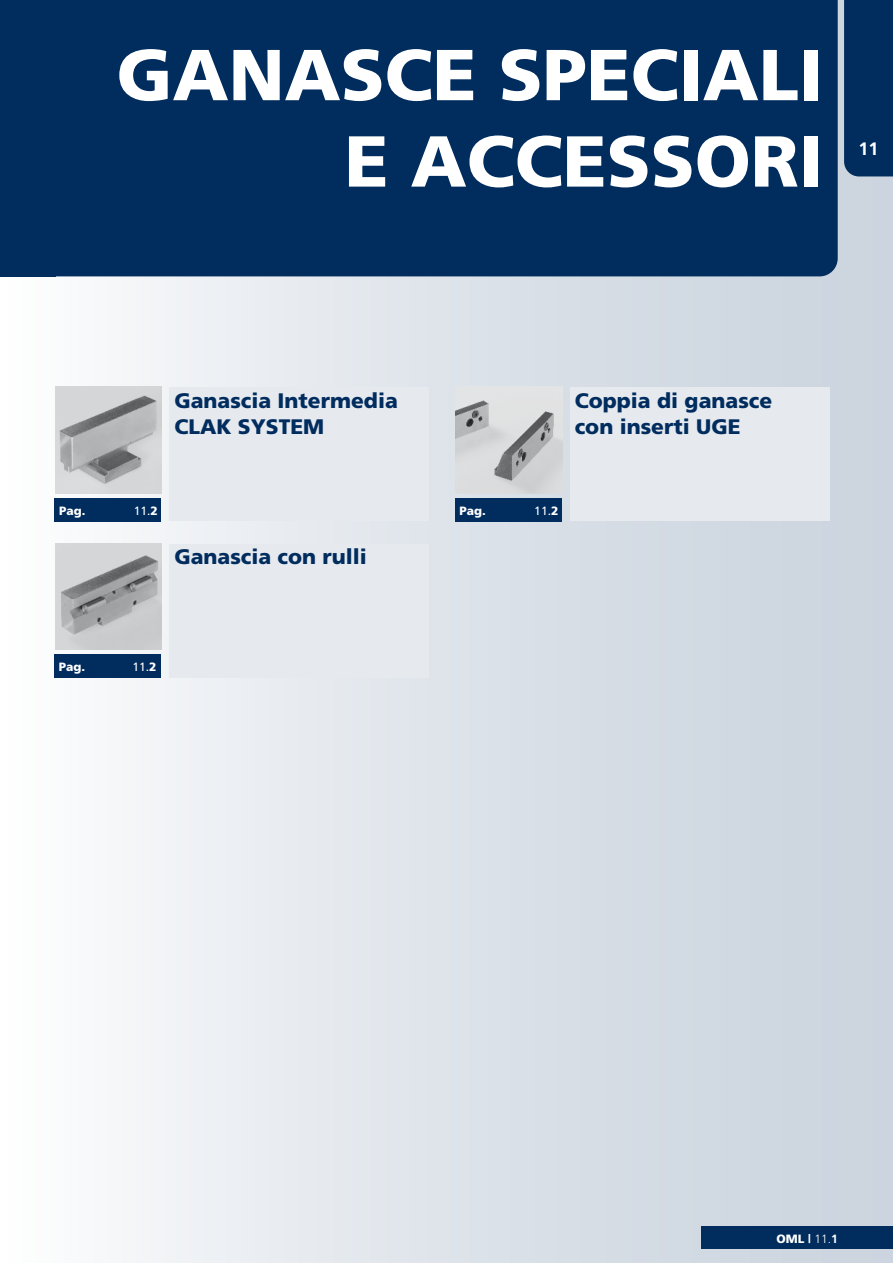
<style>
.page{position:relative;width:893px;height:1263px;background:#fff}
.page>*{position:absolute;margin:0;border:0;box-sizing:border-box;transform-origin:0 0}
.t1{font:900 72px/86.4px "Frutiger";color:#fff;text-align:right}
.t2{font:900 21px/25.2px "Frutiger";color:#002c5e}
.t3{font:700 18px "Frutiger";color:#fff}
.t4{font:900 12px "Frutiger";color:#fff}
.t5{font:12px "Frutiger";color:#fff}
.s1{font-weight:900}
.s2{font-weight:300}
.s3{font-weight:700}
</style>
<div class="page">
<div style="left:0;top:0;width:893px;height:1263px;background:linear-gradient(to right,#fafbfc,#c6d0db)"></div>
<div style="left:702px;top:1227px;width:191px;height:22px;background:#002c5e"></div>
<div style="left:18px;top:0;width:820px;height:276px;background:#002c5e"></div>
<div style="left:844px;top:0;width:49px;height:176px;background:#002c5e"></div>
<div style="left:0;top:0;width:18px;height:276px;background:#002c5e"></div>
<div style="left:55px;top:498px;width:106px;height:24px;background:#002c5e"></div>
<div style="left:170px;top:387px;width:259px;height:134px;background:#e6eaef"></div>
<div style="left:55px;top:654px;width:106px;height:23px;background:#002c5e"></div>
<div style="left:169px;top:544px;width:260px;height:133px;background:#e6eaef"></div>
<img style="left:55px;top:387px;width:107px;height:106px">
<img style="left:55px;top:544px;width:107px;height:106px">
<div style="left:455px;top:498px;width:106px;height:24px;background:#002c5e"></div>
<div style="left:570px;top:387px;width:259px;height:134px;background:#e6eaef"></div>
<img style="left:456px;top:387px;width:106px;height:106px">
<h1 class="t1" style="left:117px;top:31px;width:708px">GANASCE SPECIALI<br>E ACCESSORI</h1>
<p class="t3" style="left:858px;top:138px;width:22px">11</p>
<p class="t4" style="left:59px;top:503px;width:28px">Pag.</p>
<p class="t4" style="left:59px;top:659px;width:28px">Pag.</p>
<p class="t2" style="left:174px;top:388px;width:225px">Ganascia Intermedia<br>CLAK SYSTEM</p>
<p class="t5" style="left:134px;top:503px;width:26px">11.<span class="s1">2</span></p>
<p class="t2" style="left:174px;top:544px;width:194px">Ganascia con rulli</p>
<p class="t5" style="left:133px;top:659px;width:26px">11.<span class="s1">2</span></p>
<p class="t4" style="left:459px;top:503px;width:28px">Pag.</p>
<p class="t2" style="left:575px;top:388px;width:199px">Coppia di ganasce con inserti UGE</p>
<p class="t5" style="left:534px;top:503px;width:26px">11.<span class="s1">2</span></p>
<p class="t4" style="left:776px;top:1232px;width:63px">OML | <span class="s2">11.</span><span class="s3">1</span></p>
</div>
